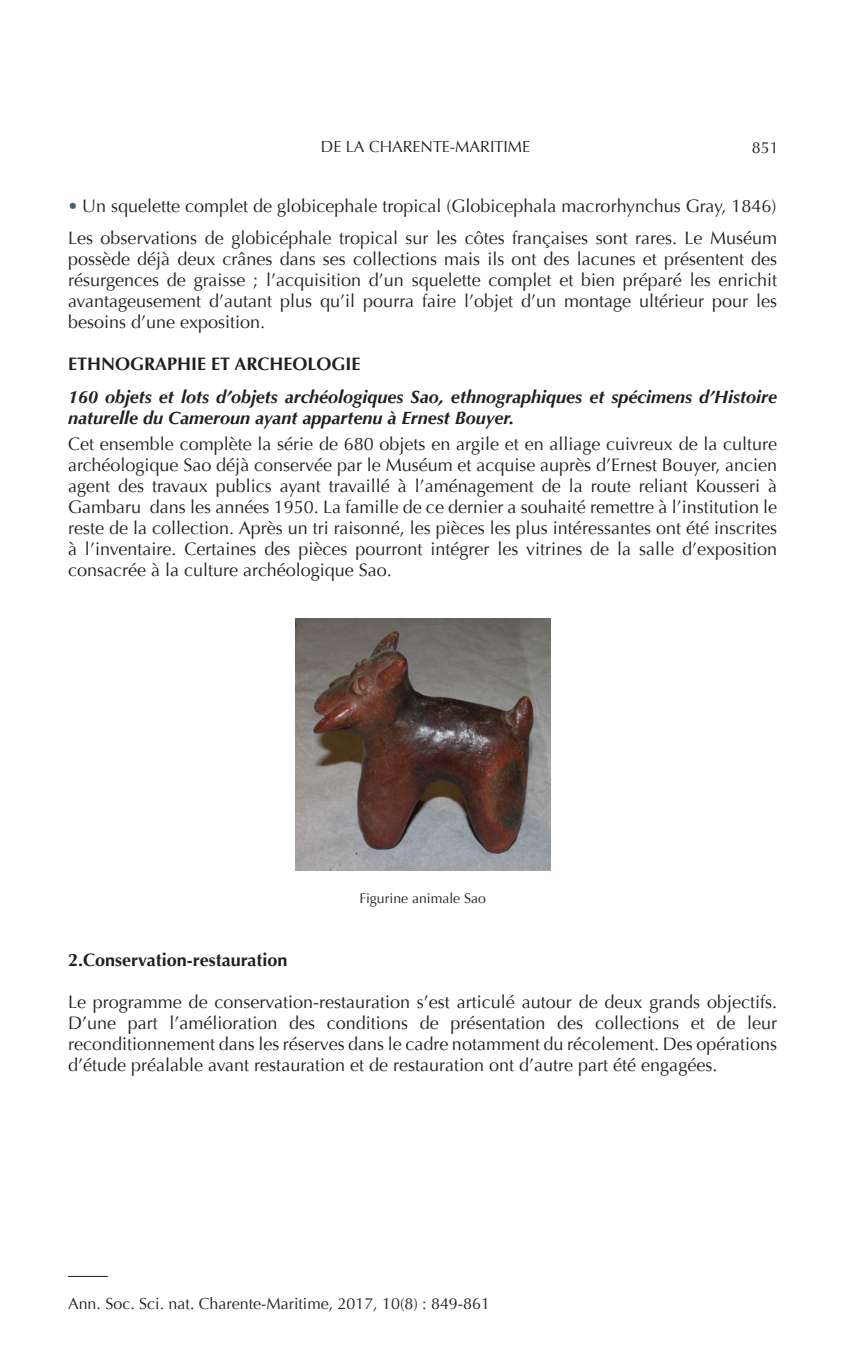
<style>
.page{position:relative;width:851px;height:1361px;background:#fff}
.page>*{position:absolute;margin:0;border:0;box-sizing:border-box;transform-origin:0 0}
.t1{font:18px/21px "Optima";color:#231f20;text-align:justify}
.t2{font:italic 700 18px/21px "Optima";color:#231f20}
.List_Paragraph{font:700 18px "Optima";color:#231f20}
.t3{font:16px "Optima";color:#231f20}
.t4{font:14px "Optima";color:#231f20}
.s1{font-weight:700;font-style:italic;color:#46616e}
</style>
<div class="page">
<hr style="left:68px;top:1276px;width:40px;height:1px;background:#231f20">
<img style="left:295px;top:618px;width:255px;height:252px">
<p class="t3" style="left:321px;top:138px;width:210px">DE LA CHARENTE-MARITIME</p>
<p class="t3" style="left:751px;top:138px;width:28px">851</p>
<p class="t1" style="left:68px;top:196px;width:709px"><span class="s1">•</span> Un squelette complet de globicephale tropical (Globicephala macrorhynchus Gray, 1846)</p>
<p class="t1" style="left:68px;top:228px;width:710px">Les observations de globicéphale tropical sur les côtes françaises sont rares. Le Muséum possède déjà deux crânes dans ses collections mais ils ont des lacunes et présentent des résurgences de graisse ; l’acquisition d’un squelette complet et bien préparé les enrichit avantageusement d’autant plus qu’il pourra faire l’objet d’un montage ultérieur pour les besoins d’une exposition.</p>
<p class="List_Paragraph" style="left:68px;top:354px;width:294px">ETHNOGRAPHIE ET ARCHEOLOGIE</p>
<p class="t2" style="left:68px;top:386px;width:710px">160 objets et lots d’objets archéologiques Sao, ethnographiques et spécimens d’Histoire naturelle du Cameroun ayant appartenu à Ernest Bouyer.</p>
<p class="t1" style="left:68px;top:434px;width:710px">Cet ensemble complète la série de 680 objets en argile et en alliage cuivreux de la culture archéologique Sao déjà conservée par le Muséum et acquise auprès d’Ernest Bouyer, ancien agent des travaux publics ayant travaillé à l’aménagement de la route reliant Kousseri à Gambaru dans les années 1950. La famille de ce dernier a souhaité remettre à l’institution le reste de la collection. Après un tri raisonné, les pièces les plus intéressantes ont été inscrites à l’inventaire. Certaines des pièces pourront intégrer les vitrines de la salle d’exposition consacrée à la culture archéologique Sao.</p>
<p class="t4" style="left:359px;top:890px;width:128px">Figurine animale Sao</p>
<p class="List_Paragraph" style="left:68px;top:949px;width:221px">2.Conservation-restauration</p>
<p class="t1" style="left:68px;top:991px;width:710px;text-align:left">Le programme de conservation-restauration s’est articulé autour de deux grands objectifs.<br>D’une part l’amélioration des conditions de présentation des collections et de leur reconditionnement dans les réserves dans le cadre notamment du récolement. Des opérations d’étude préalable avant restauration et de restauration ont d’autre part été engagées.</p>
<p class="t3" style="left:68px;top:1294px;width:423px">Ann. Soc. Sci. nat. Charente-Maritime, 2017, 10(8) : 849-861</p>
</div>
